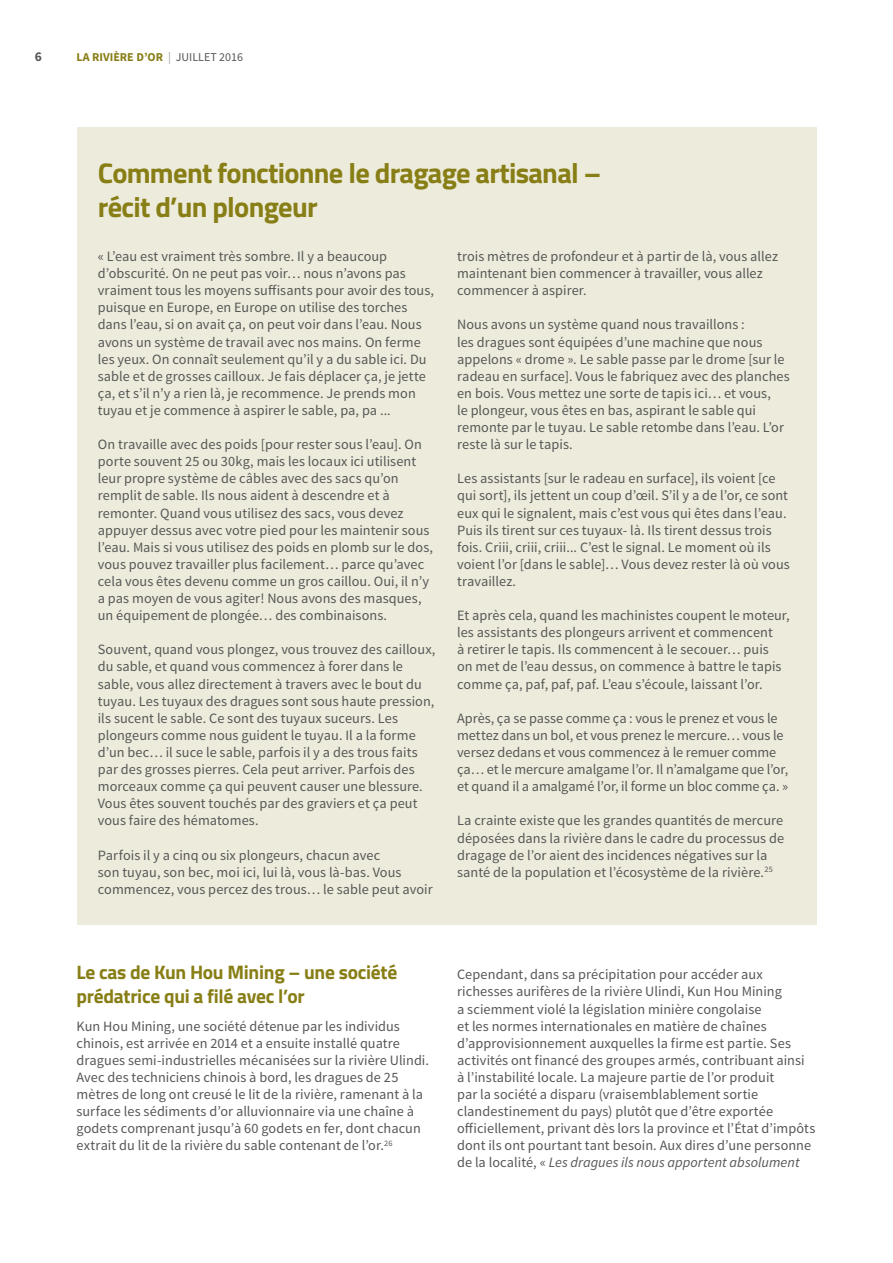
<style>
.page{position:relative;width:893px;height:1263px;background:#fff}
.page>*{position:absolute;margin:0;border:0;box-sizing:border-box;transform-origin:0 0}
.t1{font:700 28.5px/34.2px "Titillium";letter-spacing:-.025em;color:#887e16}
.t2{font:700 19.5px/24px "Titillium";letter-spacing:-.015em;color:#887e16}
.t3{font:14.25px/17.1px "Source Sans Pro";letter-spacing:.005em;color:#575756}
.t4{font:700 13.5px "Source Sans Pro";color:#575756}
.t5{font:700 12px "Source Sans Pro";color:#887e16}
.s1{font-weight:400;color:#9d9d9c}
.s2{font-weight:400;color:#575756}
.s3{font-style:italic}
</style>
<div class="page">
<div style="left:77px;top:128px;width:739px;height:797px;background:#edecdc"></div>
<p class="t4" style="left:35px;top:48px;width:9px">6</p>
<p class="t5" style="left:77px;top:49px;width:168px">LA RIVIÈRE D’OR <span class="s1">|</span> <span class="s2">JUILLET 2016</span></p>
<h1 class="t1" style="left:98px;top:154px;width:505px">Comment fonctionne le dragage artisanal – récit d’un plongeur</h1>
<p class="t3" style="left:98px;top:248px;width:338px">« L’eau est vraiment très sombre. Il y a beaucoup d’obscurité. On ne peut pas voir… nous n’avons pas vraiment tous les moyens suffisants pour avoir des tous, puisque en Europe, en Europe on utilise des torches dans l’eau, si on avait ça, on peut voir dans l’eau. Nous avons un système de travail avec nos mains. On ferme les yeux. On connaît seulement qu’il y a du sable ici. Du sable et de grosses cailloux. Je fais déplacer ça, je jette ça, et s’il n’y a rien là, je recommence. Je prends mon tuyau et je commence à aspirer le sable, pa, pa ...</p>
<p class="t3" style="left:98px;top:436px;width:337px">On travaille avec des poids [pour rester sous l’eau]. On porte souvent 25 ou 30kg, mais les locaux ici utilisent leur propre système de câbles avec des sacs qu’on remplit de sable. Ils nous aident à descendre et à remonter. Quand vous utilisez des sacs, vous devez appuyer dessus avec votre pied pour les maintenir sous l’eau. Mais si vous utilisez des poids en plomb sur le dos, vous pouvez travailler plus facilement… parce qu’avec cela vous êtes devenu comme un gros caillou. Oui, il n’y a pas moyen de vous agiter! Nous avons des masques, un équipement de plongée… des combinaisons.</p>
<p class="t3" style="left:98px;top:641px;width:339px">Souvent, quand vous plongez, vous trouvez des cailloux, du sable, et quand vous commencez à forer dans le sable, vous allez directement à travers avec le bout du tuyau. Les tuyaux des dragues sont sous haute pression, ils sucent le sable. Ce sont des tuyaux suceurs. Les plongeurs comme nous guident le tuyau. Il a la forme d’un bec… il suce le sable, parfois il y a des trous faits par des grosses pierres. Cela peut arriver. Parfois des morceaux comme ça qui peuvent causer une blessure.<br>Vous êtes souvent touchés par des graviers et ça peut vous faire des hématomes.</p>
<p class="t3" style="left:98px;top:846px;width:336px">Parfois il y a cinq ou six plongeurs, chacun avec<br>son tuyau, son bec, moi ici, lui là, vous là-bas. Vous commencez, vous percez des trous… le sable peut avoir</p>
<p class="t3" style="left:457px;top:248px;width:322px">trois mètres de profondeur et à partir de là, vous allez maintenant bien commencer à travailler, vous allez commencer à aspirer.</p>
<p class="t3" style="left:457px;top:316px;width:334px">Nous avons un système quand nous travaillons :<br>les dragues sont équipées d’une machine que nous appelons « drome ». Le sable passe par le drome [sur le radeau en surface]. Vous le fabriquez avec des planches en bois. Vous mettez une sorte de tapis ici… et vous,<br>le plongeur, vous êtes en bas, aspirant le sable qui remonte par le tuyau. Le sable retombe dans l’eau. L’or reste là sur le tapis.</p>
<p class="t3" style="left:457px;top:470px;width:334px">Les assistants [sur le radeau en surface], ils voient [ce qui sort], ils jettent un coup d’œil. S’il y a de l’or, ce sont eux qui le signalent, mais c’est vous qui êtes dans l’eau.<br>Puis ils tirent sur ces tuyaux- là. Ils tirent dessus trois fois. Criii, criii, criii... C’est le signal. Le moment où ils voient l’or [dans le sable]… Vous devez rester là où vous travaillez.</p>
<p class="t3" style="left:457px;top:607px;width:334px">Et après cela, quand les machinistes coupent le moteur, les assistants des plongeurs arrivent et commencent<br>à retirer le tapis. Ils commencent à le secouer… puis<br>on met de l’eau dessus, on commence à battre le tapis comme ça, paf, paf, paf. L’eau s’écoule, laissant l’or.</p>
<p class="t3" style="left:457px;top:710px;width:333px">Après, ça se passe comme ça : vous le prenez et vous le mettez dans un bol, et vous prenez le mercure… vous le versez dedans et vous commencez à le remuer comme ça… et le mercure amalgame l’or. Il n’amalgame que l’or, et quand il a amalgamé l’or, il forme un bloc comme ça. »</p>
<p class="t3" style="left:457px;top:812px;width:328px">La crainte existe que les grandes quantités de mercure déposées dans la rivière dans le cadre du processus de dragage de l’or aient des incidences négatives sur la santé de la population et l’écosystème de la rivière.<sup>25</sup></p>
<h2 class="t2" style="left:77px;top:959px;width:322px">Le cas de Kun Hou Mining – une société prédatrice qui a filé avec l’or</h2>
<p class="t3" style="left:77px;top:1017px;width:354px">Kun Hou Mining, une société détenue par les individus chinois, est arrivée en 2014 et a ensuite installé quatre dragues semi-industrielles mécanisées sur la rivière Ulindi.<br>Avec des techniciens chinois à bord, les dragues de 25 mètres de long ont creusé le lit de la rivière, ramenant à la surface les sédiments d’or alluvionnaire via une chaîne à godets comprenant jusqu’à 60 godets en fer, dont chacun extrait du lit de la rivière du sable contenant de l’or.<sup>26</sup></p>
<p class="t3" style="left:457px;top:966px;width:360px">Cependant, dans sa précipitation pour accéder aux richesses aurifères de la rivière Ulindi, Kun Hou Mining<br>a sciemment violé la législation minière congolaise<br>et les normes internationales en matière de chaînes d’approvisionnement auxquelles la firme est partie. Ses activités ont financé des groupes armés, contribuant ainsi à l’instabilité locale. La majeure partie de l’or produit<br>par la société a disparu (vraisemblablement sortie clandestinement du pays) plutôt que d’être exportée officiellement, privant dès lors la province et l’État d’impôts dont ils ont pourtant tant besoin. Aux dires d’une personne de la localité, « <span class="s3">Les dragues ils nous apportent absolument</span></p>
</div>
